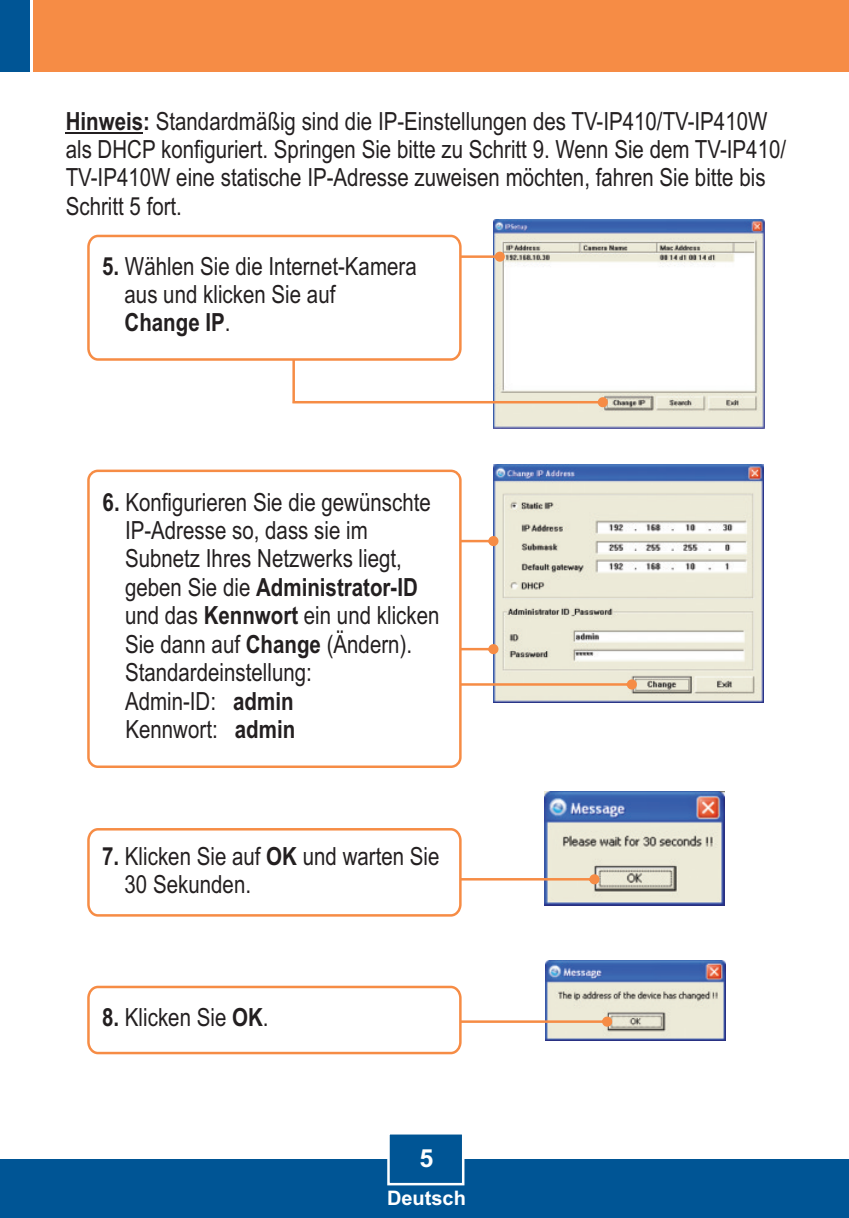
<style>
.page{position:relative;width:849px;height:1218px;background:#fff}
.page>*{position:absolute;margin:0;border:0;box-sizing:border-box;transform-origin:0 0}
.t1{font:25px/28.5px "Arial Narrow";color:#231f20}
.t2{font:700 25px "Arial";color:#fff}
.t3{font:700 20px "Arial";color:#fff}
.s1{font-weight:700}
</style>
<div class="page">
<img style="left:544px;top:791px;width:180px;height:115px">
<img style="left:493px;top:465px;width:270px;height:237px">
<img style="left:494px;top:219px;width:270px;height:209px">
<svg style="left:461px;top:536px;width:37px;height:10px"></svg>
<svg style="left:461px;top:679px;width:176px;height:10px;background:#efd0b2"></svg>
<svg style="left:463px;top:252px;width:42px;height:10px"></svg>
<svg style="left:292px;top:299px;width:316px;height:108px"></svg>
<svg style="left:461px;top:644px;width:37px;height:10px"></svg>
<img style="left:545px;top:960px;width:180px;height:80px">
<div style="left:0;top:1159px;width:849px;height:58px;background:#005595"></div>
<div style="left:33px;top:0;width:816px;height:72px;background:#f68c45"></div>
<div style="left:0;top:0;width:30px;height:72px;background:#005595"></div>
<svg style="left:387px;top:1134px;width:78px;height:52px"></svg>
<svg style="left:87px;top:234px;width:376px;height:128px"></svg>
<div style="left:87px;top:469px;width:374px;height:299px;background:#fff;border:3px solid #f68c45;border-radius:9px"></div>
<svg style="left:87px;top:984px;width:525px;height:71px"></svg>
<svg style="left:87px;top:826px;width:512px;height:91px"></svg>
<hr style="left:66px;top:132px;width:77px;height:1px;background:#231f20">
<p class="t1" style="left:66px;top:109px;width:722px"><span class="s1">Hinweis:</span> Standardmäßig sind die IP-Einstellungen des TV-IP410/TV-IP410W als DHCP konfiguriert. Springen Sie bitte zu Schritt 9. Wenn Sie dem TV-IP410/ TV-IP410W eine statische IP-Adresse zuweisen möchten, fahren Sie bitte bis Schritt 5 fort.</p>
<p class="t1" style="left:125px;top:254px;width:294px;text-indent:-22px"><span class="s1">5.</span> Wählen Sie die Internet-Kamera aus und klicken Sie auf<br><span class="s1">Change IP</span>.</p>
<p class="t1" style="left:125px;top:490px;width:316px;text-indent:-22px"><span class="s1">6.</span> Konfigurieren Sie die gewünschte<br>IP-Adresse so, dass sie im<br>Subnetz Ihres Netzwerks liegt, geben Sie die <span class="s1">Administrator-ID </span>und das <span class="s1">Kennwort</span> ein und klicken<br>Sie dann auf <span class="s1">Change</span> (Ändern).<br>Standardeinstellung:<br>Admin-ID: <span class="s1">admin<br></span>Kennwort: <span class="s1">admin</span></p>
<p class="t1" style="left:125px;top:844px;width:316px;text-indent:-22px"><span class="s1">7.</span> Klicken Sie auf <span class="s1">OK</span> und warten Sie<br>30 Sekunden.</p>
<p class="t1" style="left:102px;top:1005px;width:168px"><span class="s1">8.</span> Klicken Sie <span class="s1">OK</span>.</p>
<p class="t2" style="left:419px;top:1148px;width:15px">5</p>
<p class="t3" style="left:387px;top:1190px;width:80px">Deutsch</p>
</div>
